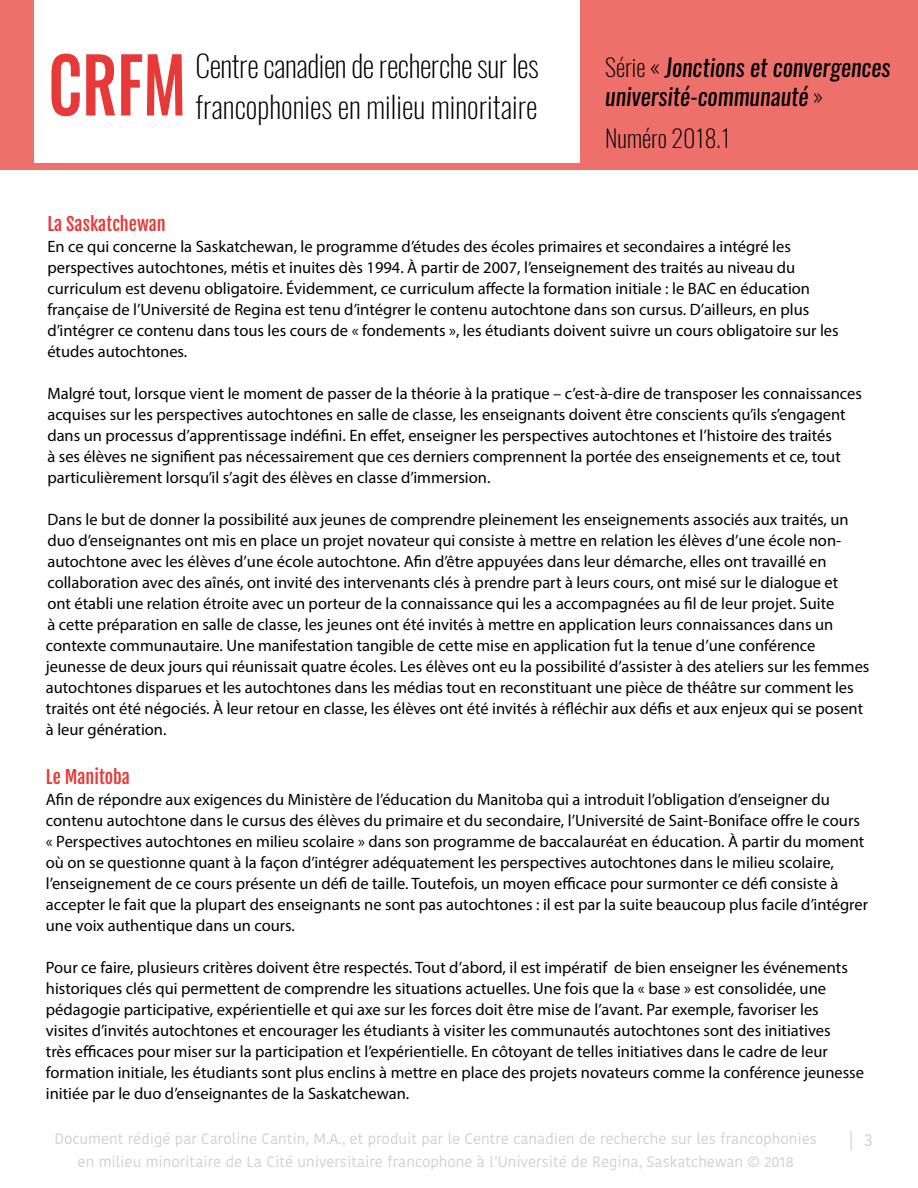
<style>
.page{position:relative;width:918px;height:1188px;background:#fff}
.page>*{position:absolute;margin:0;border:0;box-sizing:border-box;transform-origin:0 0}
.t1{font:500 75.6px "Oswald";color:#e73939;scale:.83 1}
.t2{font:200 30px "Oswald";color:#000}
.t3{font:italic 24px/28.8px "Oswald";color:#000}
.t4{font:200 24px "Oswald";color:#000}
.t5{font:18px "Fjalla One";color:#e73939}
.t6{font:18px "Kohinoor Devanagari";color:#d0d0d0}
.t7{font:16.5px/21px "Myriad Pro";color:#000}
.t8{font:15px/23.2px "Kohinoor Devanagari";color:#d0d0d0;text-align:center}
.s1{font-weight:200;font-style:normal}
</style>
<div class="page">
<div style="left:580px;top:0;width:338px;height:169px;background:#ee706a"></div>
<div style="left:0;top:0;width:34px;height:167px;background:#ee706a"></div>
<div style="left:0;top:163px;width:918px;height:7px;background:#ee706a"></div>
<h1 class="t1" style="left:48px;top:32px;width:167px">CRFM</h1>
<h2 class="t2" style="left:195px;top:46px;width:345px">Centre canadien de recherche sur les</h2>
<h2 class="t2" style="left:195px;top:87px;width:344px">francophonies en milieu minoritaire</h2>
<h3 class="t3" style="left:605px;top:53px;width:287px"><span class="s1">Série «</span> Jonctions et convergences université-communauté <span class="s1">»</span></h3>
<h3 class="t4" style="left:605px;top:122px;width:127px">Numéro 2018.1</h3>
<p class="t5" style="left:47px;top:212px;width:120px">La Saskatchewan</p>
<p class="t7" style="left:47px;top:235px;width:793px">En ce qui concerne la Saskatchewan, le programme d’études des écoles primaires et secondaires a intégré les perspectives autochtones, métis et inuites dès 1994. À partir de 2007, l’enseignement des traités au niveau du curriculum est devenu obligatoire. Évidemment, ce curriculum affecte la formation initiale : le BAC en éducation française de l’Université de Regina est tenu d’intégrer le contenu autochtone dans son cursus. D’ailleurs, en plus d’intégrer ce contenu dans tous les cours de « fondements », les étudiants doivent suivre un cours obligatoire sur les études autochtones.</p>
<p class="t7" style="left:47px;top:382px;width:816px">Malgré tout, lorsque vient le moment de passer de la théorie à la pratique – c’est-à-dire de transposer les connaissances acquises sur les perspectives autochtones en salle de classe, les enseignants doivent être conscients qu’ils s’engagent dans un processus d’apprentissage indéfini. En effet, enseigner les perspectives autochtones et l’histoire des traités<br>à ses élèves ne signifient pas nécessairement que ces derniers comprennent la portée des enseignements et ce, tout particulièrement lorsqu’il s’agit des élèves en classe d’immersion.</p>
<p class="t7" style="left:46px;top:508px;width:825px">Dans le but de donner la possibilité aux jeunes de comprendre pleinement les enseignements associés aux traités, un duo d’enseignantes ont mis en place un projet novateur qui consiste à mettre en relation les élèves d’une école non&shy;autochtone avec les élèves d’une école autochtone. Afin d’être appuyées dans leur démarche, elles ont travaillé en collaboration avec des aînés, ont invité des intervenants clés à prendre part à leurs cours, ont misé sur le dialogue et<br>ont établi une relation étroite avec un porteur de la connaissance qui les a accompagnées au fil de leur projet. Suite<br>à cette préparation en salle de classe, les jeunes ont été invités à mettre en application leurs connaissances dans un contexte communautaire. Une manifestation tangible de cette mise en application fut la tenue d’une conférence jeunesse de deux jours qui réunissait quatre écoles. Les élèves ont eu la possibilité d’assister à des ateliers sur les femmes autochtones disparues et les autochtones dans les médias tout en reconstituant une pièce de théâtre sur comment les traités ont été négociés. À leur retour en classe, les élèves ont été invités à réfléchir aux défis et aux enjeux qui se posent à leur génération.</p>
<p class="t5" style="left:46px;top:766px;width:86px">Le Manitoba</p>
<p class="t7" style="left:46px;top:789px;width:824px">Afin de répondre aux exigences du Ministère de l’éducation du Manitoba qui a introduit l’obligation d’enseigner du contenu autochtone dans le cursus des élèves du primaire et du secondaire, l’Université de Saint-Boniface offre le cours « Perspectives autochtones en milieu scolaire » dans son programme de baccalauréat en éducation. À partir du moment où on se questionne quant à la façon d’intégrer adéquatement les perspectives autochtones dans le milieu scolaire, l’enseignement de ce cours présente un défi de taille. Toutefois, un moyen efficace pour surmonter ce défi consiste à accepter le fait que la plupart des enseignants ne sont pas autochtones : il est par la suite beaucoup plus facile d’intégrer une voix authentique dans un cours.</p>
<p class="t7" style="left:46px;top:957px;width:820px">Pour ce faire, plusieurs critères doivent être respectés. Tout d’abord, il est impératif de bien enseigner les événements historiques clés qui permettent de comprendre les situations actuelles. Une fois que la « base » est consolidée, une pédagogie participative, expérientielle et qui axe sur les forces doit être mise de l’avant. Par exemple, favoriser les visites d’invités autochtones et encourager les étudiants à visiter les communautés autochtones sont des initiatives<br>très efficaces pour miser sur la participation et l’expérientielle. En côtoyant de telles initiatives dans le cadre de leur formation initiale, les étudiants sont plus enclins à mettre en place des projets novateurs comme la conférence jeunesse initiée par le duo d’enseignantes de la Saskatchewan.</p>
<p class="t8" style="left:54px;top:1127px;width:764px">Document rédigé par Caroline Cantin, M.A., et produit par le Centre canadien de recherche sur les francophonies en milieu minoritaire de La Cité universitaire francophone à l’Université de Regina, Saskatchewan © 2018</p>
<p class="t6" style="left:849px;top:1130px;width:25px">| 3</p>
</div>
